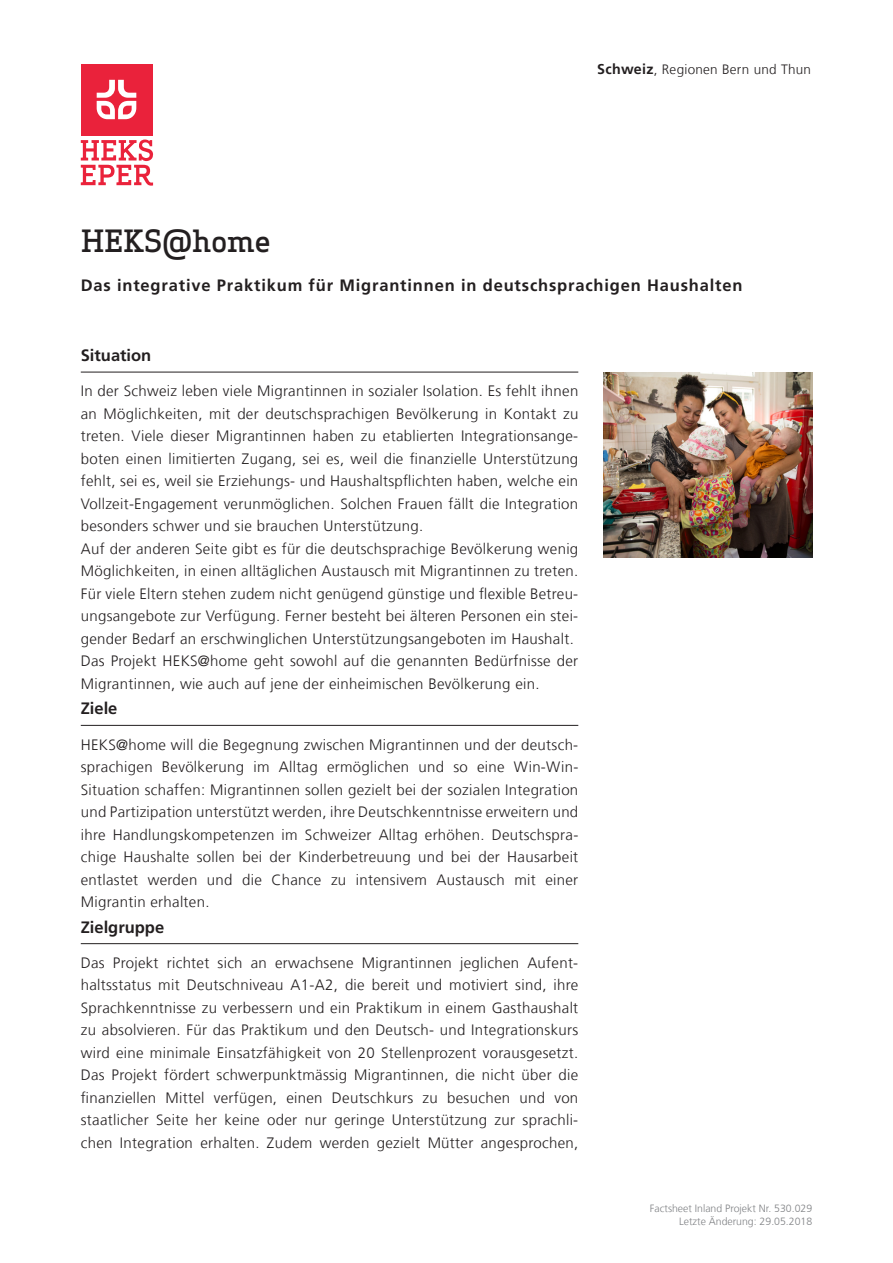
<style>
.page{position:relative;width:893px;height:1263px;background:#fff}
.page>*{position:absolute;margin:0;border:0;box-sizing:border-box;transform-origin:0 0}
.Inland_Begleittitel{font:500 30px "Apex Serif";letter-spacing:-.01em;color:#231f20}
.Inland_Begleittitel-2{font:700 16.5px "Frutiger LT Com";letter-spacing:.05em;color:#231f20}
.Untertitel{font:700 16.5px "Frutiger LT Com";color:#231f20}
.fliesstext{font:300 15px/22.5px "Frutiger LT Com";letter-spacing:.02em;color:#231f20;text-align:justify}
.Kopfzeile{font:300 13.5px "Frutiger LT Com";letter-spacing:.02em;color:#231f20}
.t1{font:300 10.5px/12.6px "Frutiger LT Com";color:#808285;text-align:right}
.s1{font-weight:700;font-size:14.25px}
</style>
<div class="page">
<hr style="left:81px;top:372px;width:497px;height:1px;background:#231f20">
<hr style="left:81px;top:725px;width:497px;height:1px;background:#231f20">
<hr style="left:81px;top:943px;width:497px;height:1px;background:#231f20">
<img style="left:604px;top:372px;width:208px;height:185px">
<div style="left:81px;top:64px;width:71px;height:71px;background:#ea223b"></div>
<svg style="left:97px;top:80px;width:39px;height:39px"></svg>
<svg style="left:81px;top:140px;width:72px;height:46px"></svg>
<p class="Kopfzeile" style="left:597px;top:62px;width:215px"><span class="s1">Schweiz</span>, Regionen Bern und Thun</p>
<p class="Inland_Begleittitel" style="left:81px;top:222px;width:192px">HEKS@home</p>
<p class="Inland_Begleittitel-2" style="left:81px;top:276px;width:663px">Das integrative Praktikum für Migrantinnen in deutschsprachigen Haushalten</p>
<p class="Untertitel" style="left:81px;top:346px;width:72px">Situation</p>
<p class="fliesstext" style="left:81px;top:380px;width:499px">In der Schweiz leben viele Migrantinnen in sozialer Isolation. Es fehlt ihnen an Möglichkeiten, mit der deutschsprachigen Bevölkerung in Kontakt zu treten. Viele dieser Migrantinnen haben zu etablierten Integrationsange&shy;boten einen limitierten Zugang, sei es, weil die finanzielle Unterstützung fehlt, sei es, weil sie Erziehungs- und Haushaltspflichten haben, welche ein Vollzeit-Engagement verunmöglichen. Solchen Frauen fällt die Integration besonders schwer und sie brauchen Unterstützung.</p>
<p class="fliesstext" style="left:81px;top:537px;width:499px">Auf der anderen Seite gibt es für die deutschsprachige Bevölkerung wenig Möglichkeiten, in einen alltäglichen Austausch mit Migrantinnen zu treten.<br>Für viele Eltern stehen zudem nicht genügend günstige und flexible Betreu&shy;ungsangebote zur Verfügung. Ferner besteht bei älteren Personen ein stei&shy;gender Bedarf an erschwinglichen Unterstützungsangeboten im Haushalt.</p>
<p class="fliesstext" style="left:81px;top:650px;width:499px">Das Projekt HEKS@home geht sowohl auf die genannten Bedürfnisse der<br>Migrantinnen, wie auch auf jene der einheimischen Bevölkerung ein.</p>
<p class="Untertitel" style="left:81px;top:699px;width:38px">Ziele</p>
<p class="fliesstext" style="left:81px;top:733px;width:499px">HEKS@home will die Begegnung zwischen Migrantinnen und der deutsch&shy;sprachigen Bevölkerung im Alltag ermöglichen und so eine Win-Win-Situation schaffen: Migrantinnen sollen gezielt bei der sozialen Integration und Partizipation unterstützt werden, ihre Deutschkenntnisse erweitern und ihre Handlungskompetenzen im Schweizer Alltag erhöhen. Deutschspra&shy;chige Haushalte sollen bei der Kinderbetreuung und bei der Hausarbeit entlastet werden und die Chance zu intensivem Austausch mit einer Migrantin erhalten.</p>
<p class="Untertitel" style="left:81px;top:917px;width:85px">Zielgruppe</p>
<p class="fliesstext" style="left:81px;top:951px;width:499px">Das Projekt richtet sich an erwachsene Migrantinnen jeglichen Aufent&shy;haltsstatus mit Deutschniveau A1-A2, die bereit und motiviert sind, ihre Sprachkenntnisse zu verbessern und ein Praktikum in einem Gasthaushalt zu absolvieren. Für das Praktikum und den Deutsch- und Integrationskurs wird eine minimale Einsatzfähigkeit von 20 Stellenprozent vorausgesetzt.<br>Das Projekt fördert schwerpunktmässig Migrantinnen, die nicht über die finanziellen Mittel verfügen, einen Deutschkurs zu besuchen und von staatlicher Seite her keine oder nur geringe Unterstützung zur sprachli&shy;chen Integration erhalten. Zudem werden gezielt Mütter angesprochen,</p>
<p class="t1" style="left:650px;top:1202px;width:164px">Factsheet Inland Projekt Nr. 530.029<br>Letzte Änderung: 29.05.2018</p>
</div>
